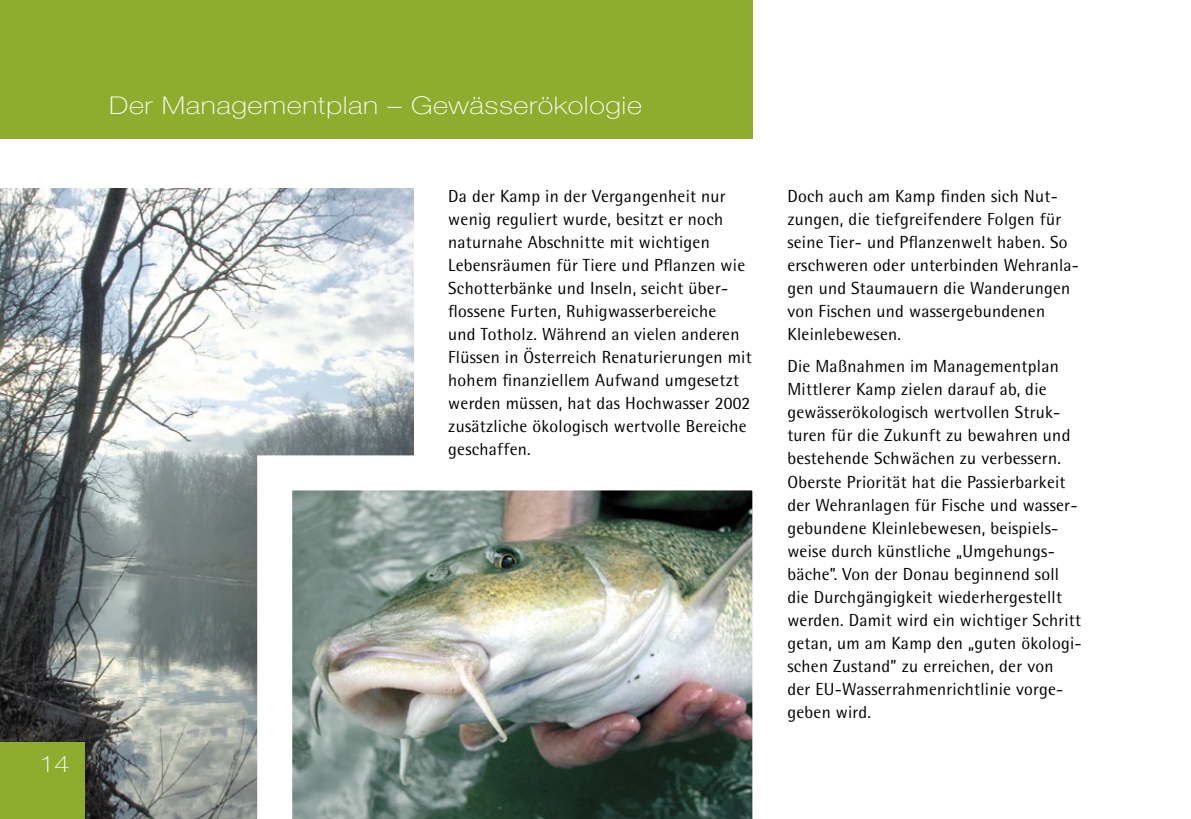
<style>
.page{position:relative;width:1191px;height:819px;background:#fff}
.page>*{position:absolute;margin:0;border:0;box-sizing:border-box;transform-origin:0 0}
.t1{font:100 24.5px "Helvetica Neue";letter-spacing:.02em;color:#fff;scale:1.18 1}
.t2{font:100 22.75px "Helvetica Neue";color:#fff;scale:1.18 1}
.t3{font:17.5px/22.9px "Rotis Semi Sans";letter-spacing:.015em;color:#000}
</style>
<div class="page">
<img style="left:0;top:189px;width:413px;height:630px">
<div style="left:0;top:0;width:752px;height:139px;background:#8eac2d"></div>
<img style="left:257px;top:455px;width:496px;height:364px">
<div style="left:0;top:742px;width:84px;height:77px;background:#8eac2d"></div>
<h2 class="t2" style="left:40px;top:751px;width:27px">14</h2>
<h1 class="t1" style="left:109px;top:91px;width:453px">Der Managementplan – Gewässerökologie</h1>
<p class="t3" style="left:448px;top:184px;width:305px">Da der Kamp in der Vergangenheit nur wenig reguliert wurde, besitzt er noch naturnahe Abschnitte mit wichtigen Lebensräumen für Tiere und Pflanzen wie Schotterbänke und Inseln, seicht über&shy;flossene Furten, Ruhigwasserbereiche<br>und Totholz. Während an vielen anderen Flüssen in Österreich Renaturierungen mit hohem finanziellem Aufwand umgesetzt werden müssen, hat das Hochwasser 2002 zusätzliche ökologisch wertvolle Bereiche geschaffen.</p>
<p class="t3" style="left:787px;top:184px;width:293px">Doch auch am Kamp finden sich Nut&shy;zungen, die tiefgreifendere Folgen für seine Tier- und Pflanzenwelt haben. So erschweren oder unterbinden Wehranla&shy;gen und Staumauern die Wanderungen von Fischen und wassergebundenen Kleinlebewesen.</p>
<p class="t3" style="left:787px;top:355px;width:296px">Die Maßnahmen im Managementplan Mittlerer Kamp zielen darauf ab, die gewässerökologisch wertvollen Struk&shy;turen für die Zukunft zu bewahren und bestehende Schwächen zu verbessern.<br>Oberste Priorität hat die Passierbarkeit der Wehranlagen für Fische und wasser&shy;gebundene Kleinlebewesen, beispiels&shy;weise durch künstliche „Umgehungs&shy;bäche”. Von der Donau beginnend soll die Durchgängigkeit wiederhergestellt werden. Damit wird ein wichtiger Schritt getan, um am Kamp den „guten ökologi&shy;schen Zustand” zu erreichen, der von<br>der EU-Wasserrahmenrichtlinie vorge&shy;geben wird.</p>
</div>
